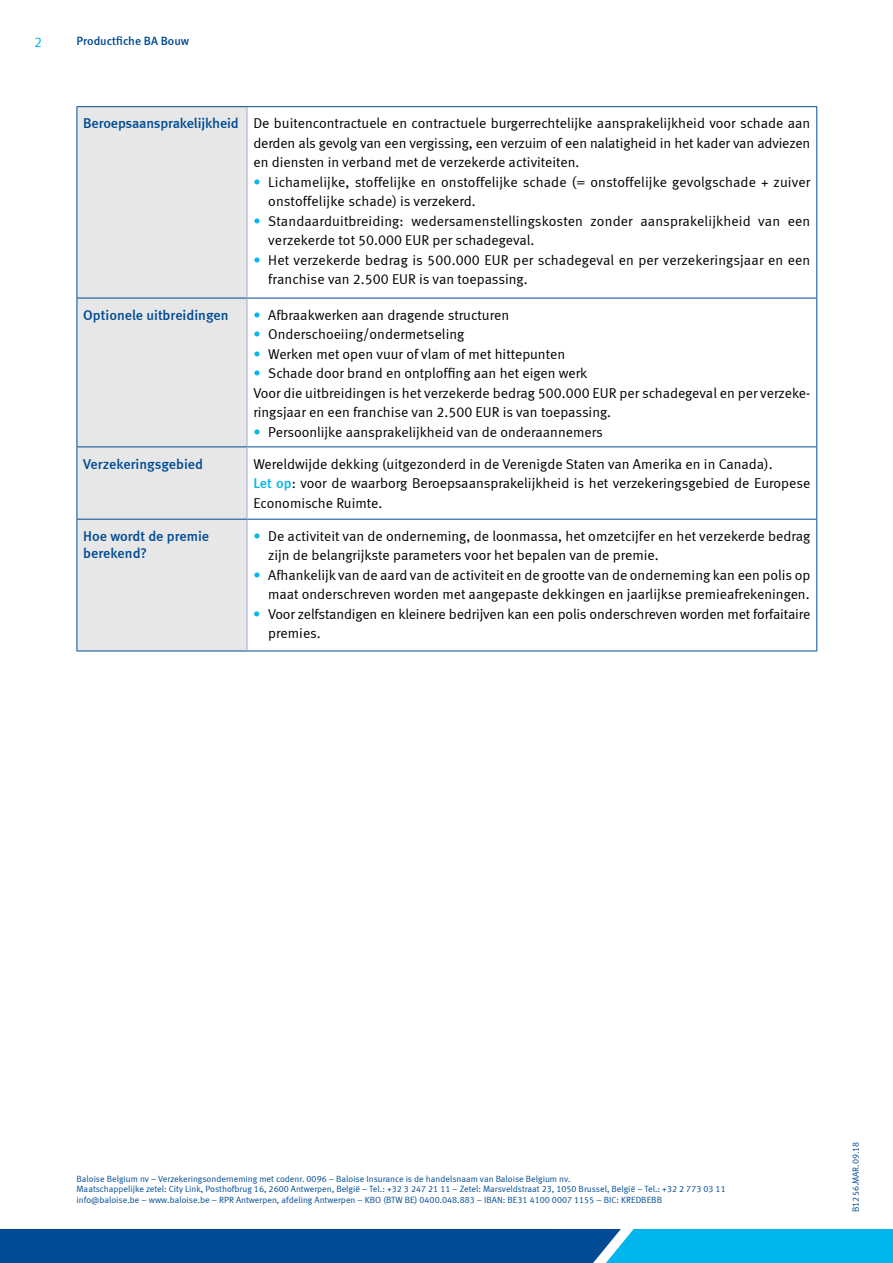
<style>
.page{position:relative;width:893px;height:1263px;background:#fff}
.page>*{position:absolute;margin:0;border:0;box-sizing:border-box;transform-origin:0 0}
.t1{font:14.25px/19.5px "Meta Normal LF";color:#000}
.t2{font:14.25px/17.1px "Meta Medium LF";color:#004b93}
.t3{font:14.25px "Meta Normal LF";color:#00b6ed}
.t4{font:12px "Meta Medium LF";color:#004b93}
.t5{font:9px/10.8px "Meta Normal LF";color:#004b93}
.s1{font-family:"Meta Medium LF";color:#004b93}
.s2{color:#00b6ed}
.s3{font-family:"Meta Medium LF";color:#00b6ed}
</style>
<div class="page">
<div style="left:78px;top:107px;width:169px;height:544px;background:#e7e7e7"></div>
<hr style="left:77px;top:106px;width:170px;height:1px;background:#004b93">
<hr style="left:77px;top:107px;width:1px;height:191px;background:#004b93">
<hr style="left:247px;top:106px;width:570px;height:1px;background:#004b93">
<hr style="left:816px;top:107px;width:1px;height:191px;background:#004b93">
<hr style="left:77px;top:298px;width:170px;height:1px;background:#004b93">
<hr style="left:77px;top:298px;width:1px;height:148px;background:#004b93">
<hr style="left:247px;top:298px;width:570px;height:1px;background:#004b93">
<hr style="left:816px;top:298px;width:1px;height:148px;background:#004b93">
<hr style="left:77px;top:446px;width:170px;height:1px;background:#004b93">
<hr style="left:77px;top:447px;width:1px;height:72px;background:#004b93">
<hr style="left:247px;top:446px;width:570px;height:1px;background:#004b93">
<hr style="left:816px;top:447px;width:1px;height:72px;background:#004b93">
<hr style="left:77px;top:519px;width:170px;height:1px;background:#004b93">
<hr style="left:77px;top:519px;width:1px;height:132px;background:#004b93">
<hr style="left:247px;top:519px;width:570px;height:1px;background:#004b93">
<hr style="left:816px;top:519px;width:1px;height:132px;background:#004b93">
<hr style="left:77px;top:651px;width:170px;height:1px;background:#004b93">
<hr style="left:247px;top:651px;width:570px;height:1px;background:#004b93">
<hr style="left:247px;top:107px;width:1px;height:191px;background:#a0acd4">
<hr style="left:247px;top:298px;width:1px;height:148px;background:#a0acd4">
<hr style="left:247px;top:447px;width:1px;height:72px;background:#a0acd4">
<hr style="left:247px;top:519px;width:1px;height:132px;background:#a0acd4">
<svg style="left:0;top:1229px;width:893px;height:34px;background:#036eb0"></svg>
<p class="t3" style="left:34px;top:34px;width:9px">2</p>
<p class="t4" style="left:77px;top:34px;width:114px">Productfiche BA Bouw</p>
<p class="t1" style="left:253px;top:114px;width:559px;text-align:justify;text-indent:-170px"><span class="s1">Beroepsaansprakelijkheid</span> De buitencontractuele en contractuele burgerrechtelijke aansprakelijkheid voor schade aan derden als gevolg van een vergissing, een verzuim of een nalatigheid in het kader van adviezen en diensten in verband met de verzekerde activiteiten.</p>
<p class="t1" style="left:268px;top:172px;width:544px;text-indent:-15px"><span class="s2">•</span> Lichamelijke, stoffelijke en onstoffelijke schade (= onstoffelijke gevolgschade + zuiver onstoffelijke schade) is verzekerd.</p>
<p class="t1" style="left:268px;top:211px;width:544px;text-indent:-15px"><span class="s2">•</span> Standaarduitbreiding: wedersamenstellingskosten zonder aansprakelijkheid van een verzekerde tot 50.000 EUR per schadegeval.</p>
<p class="t1" style="left:268px;top:250px;width:544px;text-indent:-15px"><span class="s2">•</span> Het verzekerde bedrag is 500.000 EUR per schadegeval en per verzekeringsjaar en een franchise van 2.500 EUR is van toepassing.</p>
<p class="t2" style="left:83px;top:306px;width:147px">Optionele uitbreidingen</p>
<p class="t1" style="left:253px;top:305px;width:257px"><span class="s2">•</span> Afbraakwerken aan dragende structuren</p>
<p class="t1" style="left:253px;top:324px;width:212px"><span class="s2">•</span> Onderschoeiing/ondermetseling</p>
<p class="t1" style="left:253px;top:344px;width:313px"><span class="s2">•</span> Werken met open vuur of vlam of met hittepunten</p>
<p class="t1" style="left:253px;top:363px;width:559px"><span class="s2">•</span> Schade door brand en ontploffing aan het eigen werk<br>Voor die uitbreidingen is het verzekerde bedrag 500.000 EUR per schadegeval en per verzeke&shy;ringsjaar en een franchise van 2.500 EUR is van toepassing.</p>
<p class="t1" style="left:253px;top:422px;width:351px"><span class="s2">•</span> Persoonlijke aansprakelijkheid van de onderaannemers</p>
<p class="t2" style="left:83px;top:455px;width:121px">Verzekeringsgebied</p>
<p class="t1" style="left:253px;top:454px;width:559px">Wereldwijde dekking (uitgezonderd in de Verenigde Staten van Amerika en in Canada).<br><span class="s3">Let op</span>: voor de waarborg Beroepsaansprakelijkheid is het verzekeringsgebied de Europese<br>Economische Ruimte.</p>
<p class="t2" style="left:83px;top:527px;width:128px">Hoe wordt de premie berekend?</p>
<p class="t1" style="left:268px;top:526px;width:544px;text-indent:-15px"><span class="s2">•</span> De activiteit van de onderneming, de loonmassa, het omzetcijfer en het verzekerde bedrag zijn de belangrijkste parameters voor het bepalen van de premie.</p>
<p class="t1" style="left:253px;top:565px;width:558px;text-align:right"><span class="s2">•</span> Afhankelijk van de aard van de activiteit en de grootte van de onderneming kan een polis op maat onderschreven worden met aangepaste dekkingen en jaarlijkse premieafrekeningen.</p>
<p class="t1" style="left:268px;top:604px;width:544px;text-indent:-15px"><span class="s2">•</span> Voor zelfstandigen en kleinere bedrijven kan een polis onderschreven worden met forfaitaire premies.</p>
<p class="t5" style="left:77px;top:1173px;width:651px">Baloise Belgium nv – Verzekeringsonderneming met codenr. 0096 – Baloise Insurance is de handelsnaam van Baloise Belgium nv.<br>Maatschappelijke zetel: City Link, Posthofbrug 16, 2600 Antwerpen, België – Tel.: +32 3 247 21 11 – Zetel: Marsveldstraat 23, 1050 Brussel, België – Tel.: +32 2 773 03 11 info@baloise.be – www.baloise.be – RPR Antwerpen, afdeling Antwerpen – KBO (BTW BE) 0400.048.883 – IBAN: BE31 4100 0007 1155 – BIC: KREDBEBB</p>
<p class="t5" style="left:850px;top:1212px;width:72px;rotate:-90deg">B1256.MAR.09.18</p>
</div>
